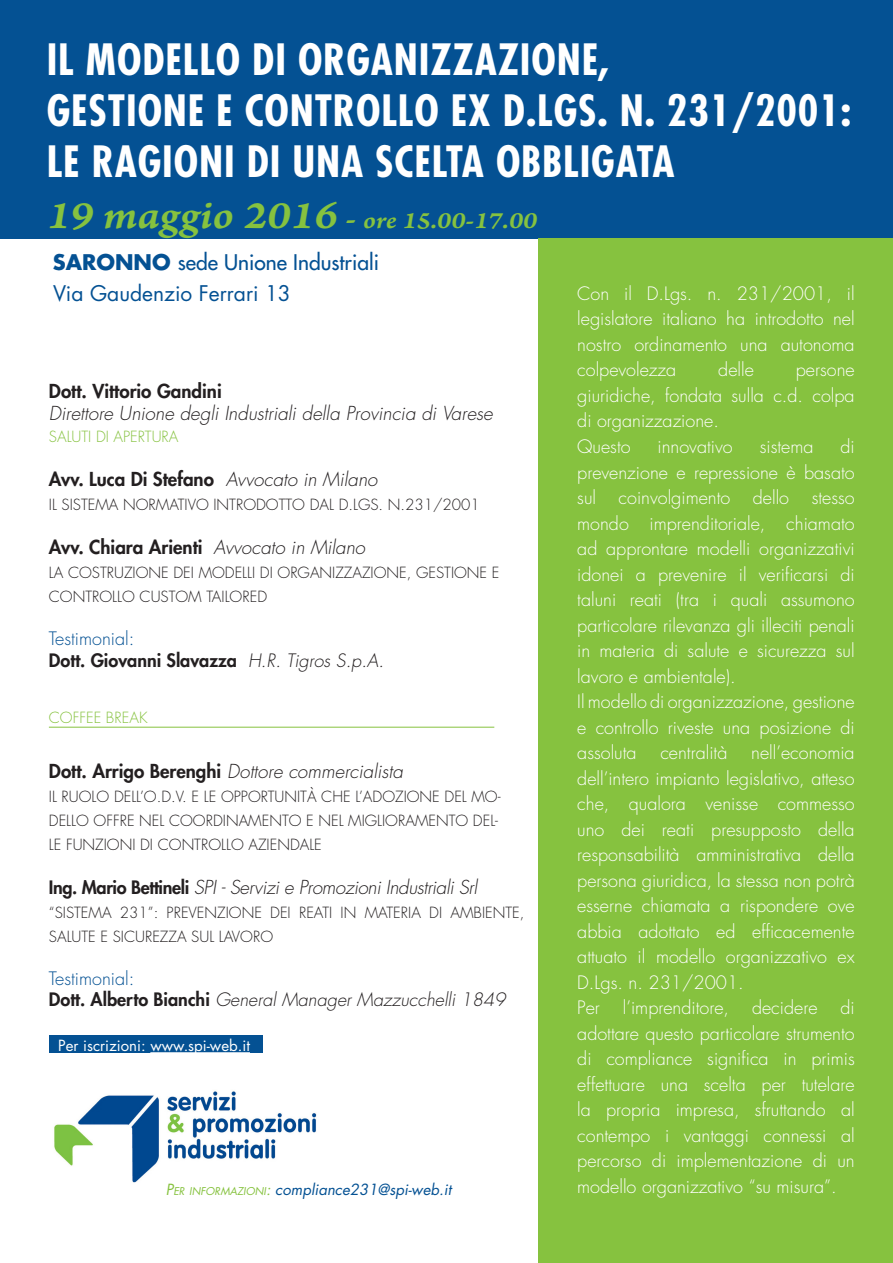
<style>
.page{position:relative;width:893px;height:1263px;background:#fff}
.page>*{position:absolute;margin:0;border:0;box-sizing:border-box;transform-origin:0 0}
.t1{font:700 condensed 42px/51px "Futura";letter-spacing:.02em;color:#fff}
.t2{font:24.9px "Arno Pro Smbd Italic Caption";color:#86c23f;scale:1.09 1}
.t3{font:21px/31.5px "Futura";color:#045193}
.t4{font:italic 300 18.75px "Futura";color:#231f20}
.t5{font:800 18.75px "Futura";color:#231f20}
.t6{font:italic 300 18.75px "Futura";letter-spacing:-.02em;color:#231f20}
.t7{font:300 18px/25.5px "Futura";color:#fff;text-align:justify}
.t8{font:italic 300 18px/21.6px "Futura";color:#231f20}
.t9{font:800 18px/21.6px "Futura";color:#231f20}
.t10{font:300 15px/24px "Futura";color:#231f20}
.t11{font:italic 15px "Futura";color:#045193}
.t12{font:15px "Futura";color:#fff}
.t13{font:300 15px "Futura";color:#86c23f}
.s1{font-size:41.4px}
.s2{font-size:30.3px}
.s3{font-weight:700}
.s4{font-style:inherit}
.s5{font-weight:300;font-style:italic}
.s6{font-weight:300;color:#045193}
.s7{font-weight:800;font-style:normal}
.s8{font-weight:800;font-style:normal;font-size:18px}
.s9{font-style:normal;color:#045193}
.s10{color:#86c23f}
.s11{font-size:10.5px;color:#86c23f}
</style>
<div class="page">
<div style="left:49px;top:1035px;width:213px;height:17px;background:#045193"></div>
<div style="left:0;top:0;width:893px;height:238px;background:#045193"></div>
<div style="left:539px;top:238px;width:354px;height:1025px;background:#86c23f"></div>
<img style="left:54px;top:1091px;width:263px;height:92px">
<hr style="left:49px;top:727px;width:445px;height:1px;background:#86c23f">
<h1 class="t1" style="left:47px;top:34px;width:806px">IL MODELLO DI ORGANIZZAZIONE,<br>GESTIONE E CONTROLLO EX D.LGS. N. 231/2001:<br>LE RAGIONI DI UNA SCELTA OBBLIGATA</h1>
<h2 class="t2" style="left:47px;top:204px;width:451px"><span class="s1">19 maggio 2016</span> <span class="s2">-</span> ore 15.00-17.00</h2>
<p class="t3" style="left:53px;top:246px;width:328px"><span class="s3">SARONNO</span> sede Unione Industriali<br><span class="s4">Via Gaudenzio Ferrari 13</span></p>
<p class="t5" style="left:49px;top:378px;width:174px">Dott. Vittorio Gandini</p>
<p class="t4" style="left:49px;top:401px;width:445px">Direttore Unione degli Industriali della Provincia di Varese</p>
<p class="t13" style="left:49px;top:427px;width:131px">SALUTI DI APERTURA</p>
<p class="t5" style="left:49px;top:466px;width:330px">Avv. Luca Di Stefano <span class="s5">Avvocato in Milano</span></p>
<p class="t10" style="left:49px;top:493px;width:432px">IL SISTEMA NORMATIVO INTRODOTTO DAL D.LGS. N.231/2001</p>
<p class="t5" style="left:49px;top:534px;width:318px">Avv. Chiara Arienti <span class="s5">Avvocato in Milano</span></p>
<p class="t10" style="left:49px;top:561px;width:452px">LA COSTRUZIONE DEI MODELLI DI ORGANIZZAZIONE, GESTIONE E<br>CONTROLLO CUSTOM TAILORED</p>
<p class="t9" style="left:49px;top:627px;width:337px"><span class="s6">Testimonial</span><span class="s6">:<br></span>Dott. Giovanni Slavazza <span class="s5">H.R. Tigros S.p.A.</span></p>
<p class="t13" style="left:49px;top:707px;width:100px">COFFEE BREAK</p>
<p class="t4" style="left:49px;top:759px;width:356px"><span class="s7">Dott. Arrigo Berenghi</span> Dottore commercialista</p>
<p class="t10" style="left:49px;top:784px;width:453px">IL RUOLO DELL’O.D.V. E LE OPPORTUNITÀ CHE L’ADOZIONE DEL MO-<br>DELLO OFFRE NEL COORDINAMENTO E NEL MIGLIORAMENTO DEL-<br>LE FUNZIONI DI CONTROLLO AZIENDALE</p>
<p class="t6" style="left:49px;top:875px;width:430px"><span class="s8">Ing. Mario Bettineli</span> SPI - Servizi e Promozioni Industriali Srl</p>
<p class="t10" style="left:49px;top:900px;width:477px">“SISTEMA 231”: PREVENZIONE DEI REATI IN MATERIA DI AMBIENTE,<br>SALUTE E SICUREZZA SUL LAVORO</p>
<p class="t8" style="left:49px;top:968px;width:458px"><span class="s9">Testimonial</span><span class="s9">:<br></span><span class="s7">Dott. Alberto Bianchi</span> General Manager Mazzucchelli 1849</p>
<p class="t12" style="left:58px;top:1035px;width:193px">Per iscrizioni: www.spi-web.it</p>
<p class="t11" style="left:166px;top:1179px;width:287px"><span class="s10">P</span><span class="s11">ER INFORMAZIONI</span><span class="s10">:</span> compliance231@spi-web.it</p>
<p class="t7" style="left:577px;top:281px;width:279px">Con il D.Lgs. n. 231/2001, il legislatore italiano ha introdotto nel nostro ordinamento una autonoma colpevolezza</p>
<p class="t7" style="left:718px;top:357px;width:37px">delle</p>
<p class="t7" style="left:577px;top:357px;width:279px;text-align:left;text-indent:219px">persone giuridiche, fondata sulla c.d. colpa di organizzazione.<br>Questo</p>
<p class="t7" style="left:577px;top:434px;width:279px;text-indent:263px">di prevenzione e repressione è basato sul</p>
<p class="t7" style="left:658px;top:434px;width:77px">innovativo</p>
<p class="t7" style="left:760px;top:434px;width:55px">sistema</p>
<p class="t7" style="left:619px;top:485px;width:113px">coinvolgimento</p>
<p class="t7" style="left:753px;top:485px;width:38px">dello</p>
<p class="t7" style="left:577px;top:485px;width:279px;text-align:left;text-indent:234px">stesso mondo imprenditoriale, chiamato ad approntare modelli organizzativi idonei a prevenire il verificarsi di taluni reati (tra i quali assumono particolare rilevanza gli illeciti penali in materia di salute e sicurezza sul lavoro e ambientale).<br>Il modello di organizzazione, gestione e controllo riveste una posizione di assoluta</p>
<p class="t7" style="left:577px;top:740px;width:279px;text-align:left;text-indent:174px">nell’economia dell’intero impianto legislativo, atteso che, qualora venisse commesso uno dei reati presupposto della responsabilità amministrativa della persona giuridica, la stessa non potrà esserne chiamata a rispondere ove abbia adottato ed efficacemente attuato il modello organizzativo ex<br>D.Lgs. n. 231/2001.<br>Per</p>
<p class="t7" style="left:660px;top:740px;width:69px">centralità</p>
<p class="t7" style="left:577px;top:995px;width:279px;text-indent:263px">di adottare questo particolare strumento di compliance significa in primis effettuare una scelta per tutelare la propria impresa, sfruttando al contempo i vantaggi connessi al percorso di implementazione di un modello organizzativo “su misura”.</p>
<p class="t7" style="left:623px;top:995px;width:108px">l’imprenditore,</p>
<p class="t7" style="left:752px;top:995px;width:67px">decidere</p>
</div>
